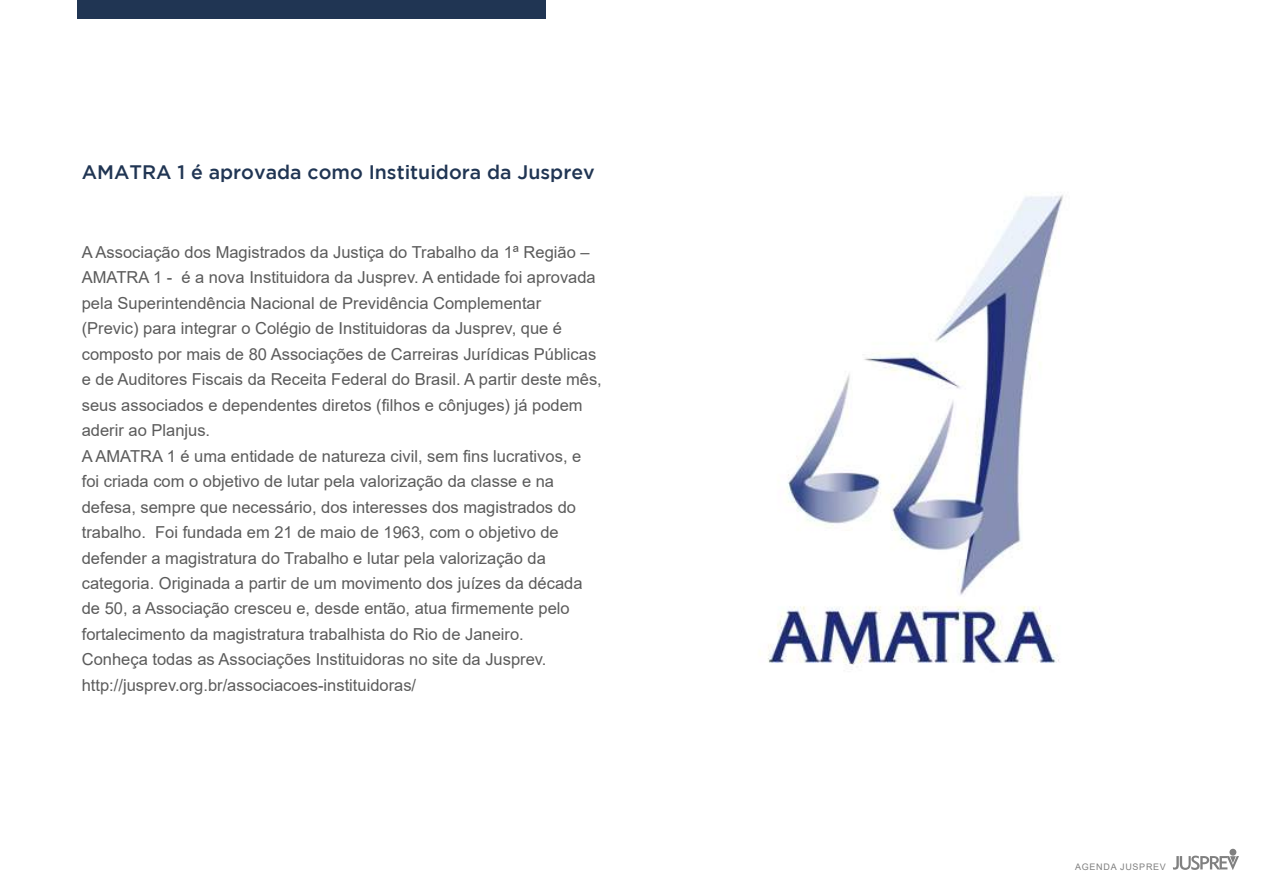
<style>
.page{position:relative;width:1263px;height:893px;background:#fff}
.page>*{position:absolute;margin:0;border:0;box-sizing:border-box;transform-origin:0 0}
.t1{font:500 19.5px "Gotham";color:#203553}
.t2{font:16.5px/25.5px "Arial";color:#5b5b5b}
.t3{font:9px "Arial";letter-spacing:.08em;color:#808080}
</style>
<div class="page">
<div style="left:1229px;top:849px;width:7px;height:7px;background:#808080;border-radius:50%"></div>
<svg style="left:1173px;top:856px;width:66px;height:14px"></svg>
<img style="left:768px;top:195px;width:295px;height:470px">
<div style="left:78px;top:0;width:468px;height:19px;background:#203553"></div>
<p class="t1" style="left:82px;top:161px;width:514px">AMATRA 1 é aprovada como Instituidora da Jusprev</p>
<p class="t2" style="left:82px;top:239px;width:522px">A Associação dos Magistrados da Justiça do Trabalho da 1ª Região – AMATRA 1 - é a nova Instituidora da Jusprev. A entidade foi aprovada pela Superintendência Nacional de Previdência Complementar (Previc) para integrar o Colégio de Instituidoras da Jusprev, que é composto por mais de 80 Associações de Carreiras Jurídicas Públicas e de Auditores Fiscais da Receita Federal do Brasil. A partir deste mês, seus associados e dependentes diretos (filhos e cônjuges) já podem aderir ao Planjus.<br>A AMATRA 1 é uma entidade de natureza civil, sem fins lucrativos, e foi criada com o objetivo de lutar pela valorização da classe e na defesa, sempre que necessário, dos interesses dos magistrados do trabalho. Foi fundada em 21 de maio de 1963, com o objetivo de defender a magistratura do Trabalho e lutar pela valorização da categoria. Originada a partir de um movimento dos juízes da década de 50, a Associação cresceu e, desde então, atua firmemente pelo fortalecimento da magistratura trabalhista do Rio de Janeiro.<br>Conheça todas as Associações Instituidoras no site da Jusprev. http://jusprev.org.br/associacoes-instituidoras/</p>
<p class="t3" style="left:1075px;top:861px;width:92px">AGENDA JUSPREV</p>
</div>
